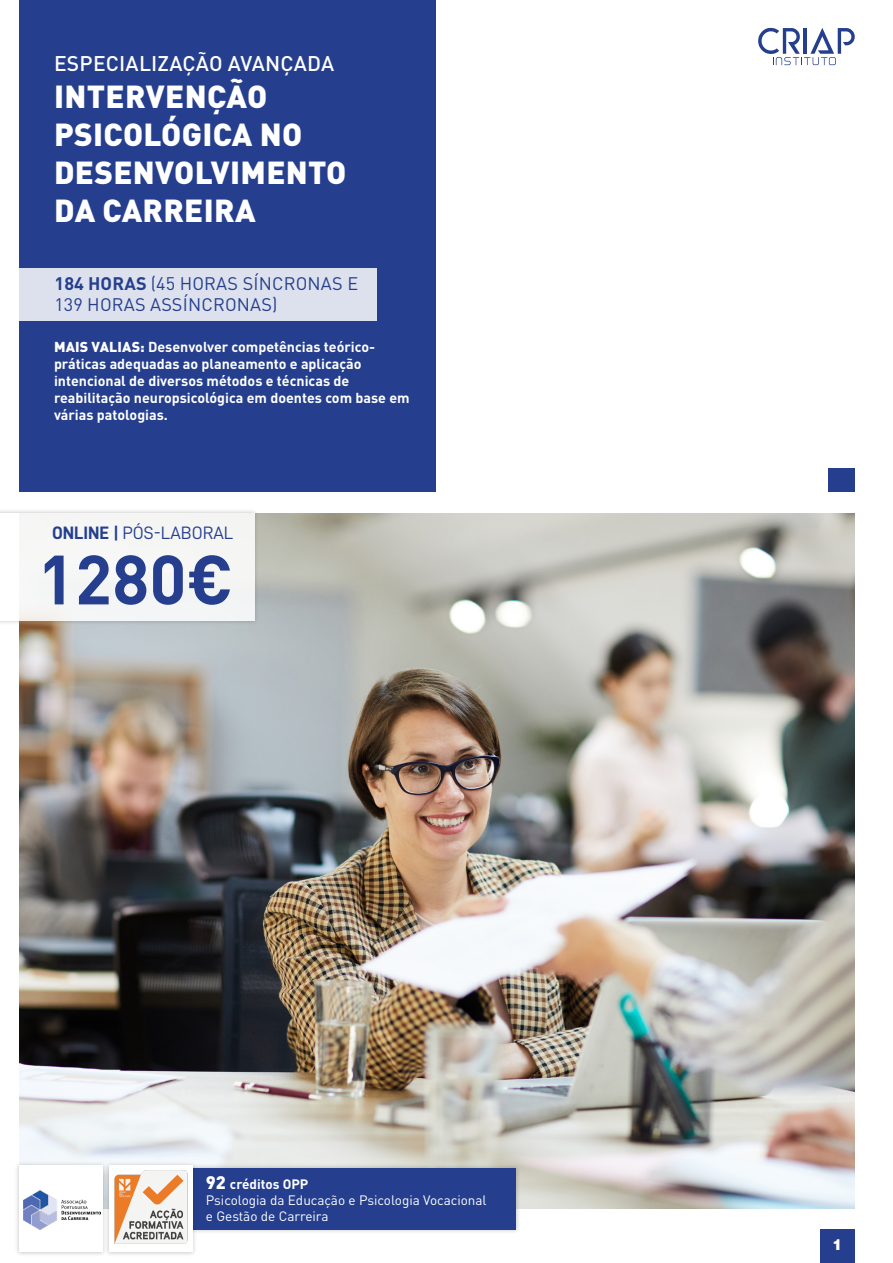
<style>
.page{position:relative;width:893px;height:1263px;background:#fff}
.page>*{position:absolute;margin:0;border:0;box-sizing:border-box;transform-origin:0 0}
.t1{font:700 68.55px "DIN Pro";color:#253f8e}
.t2{font:900 31.5px/37.8px "DIN Pro";letter-spacing:.01em;color:#fff}
.t3{font:500 21px "DIN Pro";letter-spacing:.01em;color:#fff}
.t4{font:18px/21.6px "DIN Pro";letter-spacing:.01em;color:#253f8e}
.t5{font:18px "D DIN";color:#253f8e}
.t6{font:900 15px "Helvetica LT Std";color:#fff}
.t7{font:700 14.25px/17.1px "DIN Pro";color:#fff}
.t8{font:13.5px/16.2px "DIN Pro";color:#fff}
.t9{font:700 13.5px "DIN Pro";color:#fff}
.s1{font-weight:700}
.s2{font-weight:900}
.s3{font-family:"D DIN Bold"}
.s4{font-weight:900;font-size:18px}
</style>
<div class="page">
<div style="left:820px;top:1229px;width:35px;height:34px;background:#253f8e"></div>
<div style="left:19px;top:0;width:417px;height:492px;background:#253f8e"></div>
<img style="left:19px;top:513px;width:836px;height:696px">
<div style="left:0;top:268px;width:376px;height:52px;background:#dde1ed"></div>
<div style="left:0;top:509px;width:259px;height:116px;background:#231f20;opacity:.28"></div>
<div style="left:0;top:513px;width:254px;height:108px;background:#f5f5f5"></div>
<div style="left:829px;top:468px;width:26px;height:24px;background:#253f8e"></div>
<svg style="left:758px;top:28px;width:97px;height:37px"></svg>
<div style="left:187px;top:1163px;width:333px;height:71px;background:#231f20;opacity:.24"></div>
<div style="left:192px;top:1168px;width:324px;height:61px;background:#253f8e"></div>
<div style="left:105px;top:1161px;width:93px;height:96px;background:#231f20;opacity:.24"></div>
<img style="left:109px;top:1165px;width:84px;height:87px">
<div style="left:14px;top:1161px;width:93px;height:96px;background:#231f20;opacity:.24"></div>
<div style="left:19px;top:1165px;width:84px;height:87px;background:#fff"></div>
<img style="left:24px;top:1191px;width:76px;height:38px">
<p class="t3" style="left:54px;top:49px;width:282px">ESPECIALIZAÇÃO AVANÇADA</p>
<p class="t2" style="left:54px;top:77px;width:294px">INTERVENÇÃO<br>PSICOLÓGICA NO<br>DESENVOLVIMENTO<br>DA CARREIRA</p>
<p class="t4" style="left:55px;top:272px;width:305px"><span class="s1">184 HORAS</span> (45 HORAS SÍNCRONAS E<br>139 HORAS ASSÍNCRONAS)</p>
<p class="t7" style="left:54px;top:337px;width:357px"><span class="s2">MAIS VALIAS:</span> Desenvolver competências teórico&shy;práticas adequadas ao planeamento e aplicação intencional de diversos métodos e técnicas de reabilitação neuropsicológica em doentes com base em várias patologias.</p>
<p class="t5" style="left:52px;top:523px;width:183px"><span class="s3">ONLINE |</span> PÓS-LABORAL</p>
<p class="t1" style="left:38px;top:533px;width:197px">1280€</p>
<p class="t9" style="left:206px;top:1175px;width:104px"><span class="s4">92</span> créditos OPP</p>
<p class="t8" style="left:206px;top:1191px;width:282px">Psicologia da Educação e Psicologia Vocacional e Gestão de Carreira</p>
<p class="t6" style="left:832px;top:1235px;width:12px">1</p>
</div>
